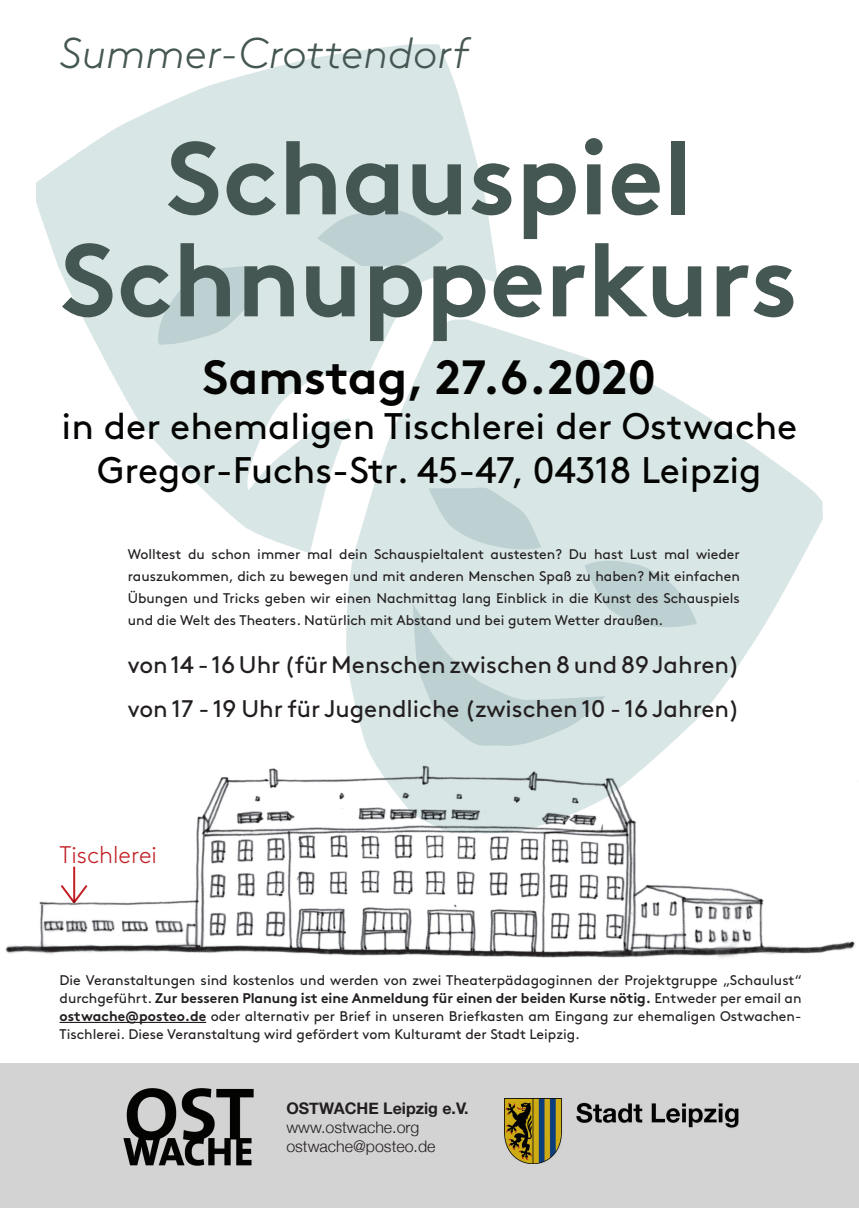
<style>
.page{position:relative;width:859px;height:1208px;background:#fff}
.page>*{position:absolute;margin:0;border:0;box-sizing:border-box;transform-origin:0 0}
.t1{font:700 103px/102px "Brown Pro";color:#455753;text-align:center}
.t2{font:700 48px "Brown Pro";letter-spacing:-.005em;color:#040503}
.t3{font:italic 300 43px "Brown Pro";color:#455753}
.t4{font:37px/44.4px "Brown Pro";color:#040503;text-align:center}
.t5{font:24px/44px "Brown Pro";color:#231f20}
.t6{font:300 24px "Brown Pro";color:#c22025}
.t7{font:300 16px/19.2px "Helvetica Neue";color:#231f20}
.t8{font:700 16px "Helvetica Neue";color:#231f20}
.t9{font:14px/18px "Brown Pro";color:#231f20;text-align:justify}
.s1{font-weight:700}
</style>
<div class="page">
<svg style="left:36px;top:44px;width:462px;height:509px;fill:#d9e6e6"></svg>
<svg style="left:317px;top:208px;width:126px;height:58px"></svg>
<svg style="left:346px;top:319px;width:477px;height:439px;fill:#d9e6e6"></svg>
<svg style="left:428px;top:486px;width:113px;height:64px"></svg>
<svg style="left:413px;top:559px;width:284px;height:188px"></svg>
<div style="left:0;top:1063px;width:859px;height:145px;background:#d4d3d3"></div>
<hr style="left:60px;top:1022px;width:146px;height:1px;background:#231f20">
<img style="left:123px;top:1088px;width:131px;height:78px">
<img style="left:5px;top:758px;width:851px;height:200px">
<img style="left:505px;top:1098px;width:234px;height:65px">
<hr style="left:73px;top:866px;width:2px;height:36px;background:#c22025">
<svg style="left:60px;top:884px;width:28px;height:20px"></svg>
<h3 class="t3" style="left:60px;top:22px;width:410px">Summer-Crottendorf</h3>
<h1 class="t1" style="left:61px;top:116px;width:738px">Schauspiel<br>Schnupperkurs</h1>
<h2 class="t2" style="left:203px;top:339px;width:455px">Samstag, 27.6.2020</h2>
<h3 class="t4" style="left:62px;top:401px;width:737px">in der ehemaligen Tischlerei der Ostwache<br>Gregor-Fuchs-Str. 45-47, 04318 Leipzig</h3>
<p class="t9" style="left:128px;top:542px;width:614px;line-height:22px">Wolltest du schon immer mal dein Schauspieltalent austesten? Du hast Lust mal wieder rauszukommen, dich zu bewegen und mit anderen Menschen Spaß zu haben? Mit einfachen Übungen und Tricks geben wir einen Nachmittag lang Einblick in die Kunst des Schauspiels und die Welt des Theaters. Natürlich mit Abstand und bei gutem Wetter draußen.</p>
<h3 class="t5" style="left:128px;top:640px;width:614px">von 14 - 16 Uhr (für Menschen zwischen 8 und 89 Jahren) von 17 - 19 Uhr für Jugendliche (zwischen 10 - 16 Jahren)</h3>
<h3 class="t6" style="left:60px;top:837px;width:99px">Tischlerei</h3>
<p class="t9" style="left:60px;top:970px;width:744px">Die Veranstaltungen sind kostenlos und werden von zwei Theaterpädagoginnen der Projektgruppe „Schaulust“ durchgeführt. <span class="s1">Zur besseren Planung ist eine Anmeldung für einen der beiden Kurse nötig.</span> Entweder per email an <span class="s1">ostwache@posteo.de</span> oder alternativ per Brief in unseren Briefkasten am Eingang zur ehemaligen Ostwachen-Tischlerei. Diese Veranstaltung wird gefördert vom Kulturamt der Stadt Leipzig.</p>
<p class="t8" style="left:286px;top:1095px;width:184px">OSTWACHE Leipzig e.V.</p>
<p class="t7" style="left:286px;top:1116px;width:151px">www.ostwache.org ostwache@posteo.de</p>
</div>
